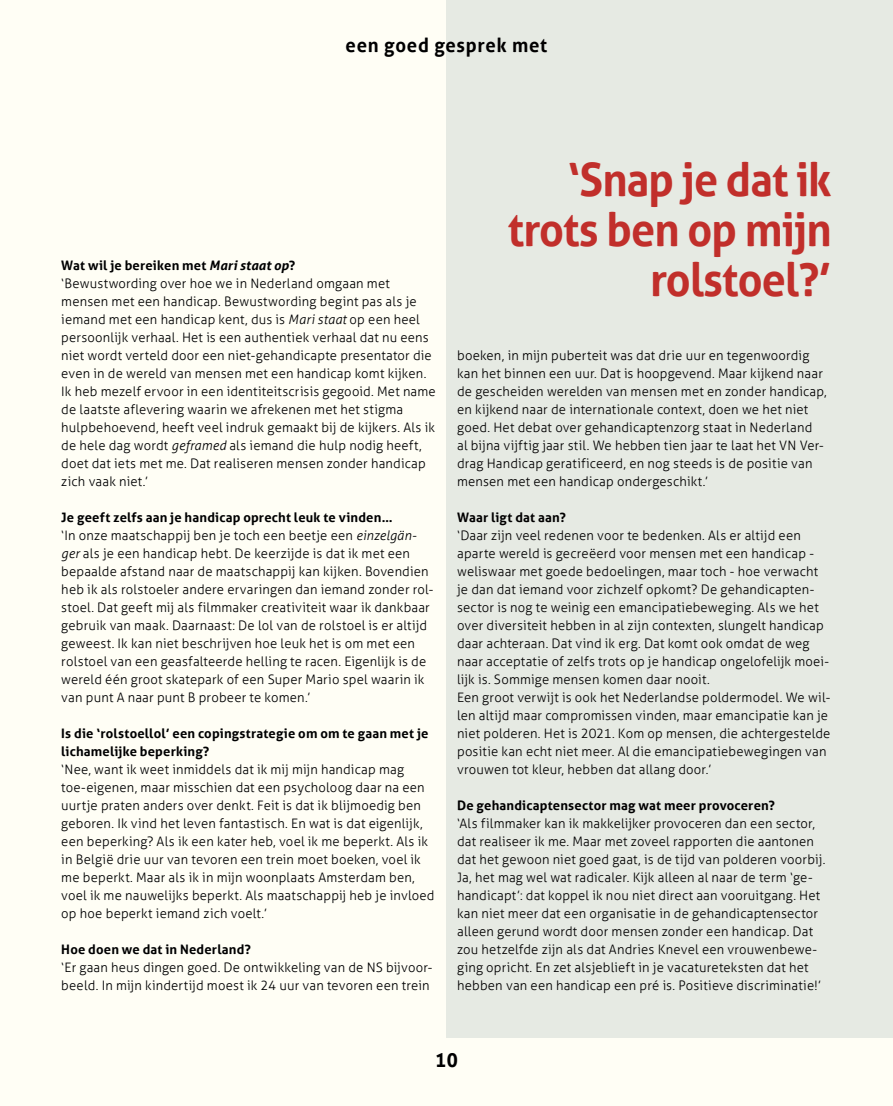
<style>
.page{position:relative;width:893px;height:1106px;background:#fff}
.page>*{position:absolute;margin:0;border:0;box-sizing:border-box;transform-origin:0 0}
.t1{font:700 46.2px/49.8px "Aller";letter-spacing:-.02em;color:#c1302d;text-align:right;scale:.93 1}
.t2{font:700 19.5px "Aller";letter-spacing:.04em;color:#000;scale:.95 1}
.t3{font:300 13.05px/18px "Aller";letter-spacing:.015em;color:#000}
.t4{font:700 13.05px/18px "Aller";letter-spacing:.015em;color:#000}
.s1{font-weight:700}
.s2{font-weight:700;font-style:italic}
.s3{font-style:italic}
</style>
<div class="page">
<div style="left:0;top:0;width:893px;height:1106px;background:linear-gradient(to right,#fffff9,#e2e6e0)"></div>
<h2 class="t2" style="left:346px;top:33px;width:214px">een goed gesprek met</h2>
<p class="t3" style="left:61px;top:256px;width:376px"><span class="s1">Wat wil je bereiken met</span> <span class="s2">Mari staat op</span><span class="s1">?<br></span>‘Bewustwording over hoe we in Nederland omgaan met mensen met een handicap. Bewustwording begint pas als je iemand met een handicap kent, dus is <span class="s3">Mari staat</span> op een heel persoonlijk verhaal. Het is een authentiek verhaal dat nu eens niet wordt verteld door een niet-gehandicapte presentator die even in de wereld van mensen met een handicap komt kijken.<br>Ik heb mezelf ervoor in een identiteitscrisis gegooid. Met name de laatste aflevering waarin we afrekenen met het stigma hulpbehoevend, heeft veel indruk gemaakt bij de kijkers. Als ik de hele dag wordt <span class="s3">geframed</span> als iemand die hulp nodig heeft, doet dat iets met me. Dat realiseren mensen zonder handicap zich vaak niet.’</p>
<p class="t3" style="left:61px;top:508px;width:374px"><span class="s1">Je geeft zelfs aan je handicap oprecht leuk te vinden…<br></span>‘In onze maatschappij ben je toch een beetje een <span class="s3">einzelgän&shy;ger</span> als je een handicap hebt. De keerzijde is dat ik met een bepaalde afstand naar de maatschappij kan kijken. Bovendien heb ik als rolstoeler andere ervaringen dan iemand zonder rol&shy;stoel. Dat geeft mij als filmmaker creativiteit waar ik dankbaar gebruik van maak. Daarnaast: De lol van de rolstoel is er altijd geweest. Ik kan niet beschrijven hoe leuk het is om met een rolstoel van een geasfalteerde helling te racen. Eigenlijk is de wereld één groot skatepark of een Super Mario spel waarin ik van punt A naar punt B probeer te komen.’</p>
<p class="t4" style="left:61px;top:724px;width:369px">Is die ‘rolstoellol’ een copingstrategie om om te gaan met je lichamelijke beperking?</p>
<p class="t3" style="left:61px;top:760px;width:375px">‘Nee, want ik weet inmiddels dat ik mij mijn handicap mag toe-eigenen, maar misschien dat een psycholoog daar na een uurtje praten anders over denkt. Feit is dat ik blijmoedig ben geboren. Ik vind het leven fantastisch. En wat is dat eigenlijk, een beperking? Als ik een kater heb, voel ik me beperkt. Als ik in België drie uur van tevoren een trein moet boeken, voel ik me beperkt. Maar als ik in mijn woonplaats Amsterdam ben, voel ik me nauwelijks beperkt. Als maatschappij heb je invloed op hoe beperkt iemand zich voelt.’</p>
<p class="t4" style="left:61px;top:940px;width:191px">Hoe doen we dat in Nederland?</p>
<p class="t3" style="left:61px;top:958px;width:373px">‘Er gaan heus dingen goed. De ontwikkeling van de NS bijvoor&shy;beeld. In mijn kindertijd moest ik 24 uur van tevoren een trein</p>
<h1 class="t1" style="left:508px;top:154px;width:350px">‘Snap je dat ik trots ben op mijn rolstoel?’</h1>
<p class="t3" style="left:457px;top:346px;width:371px">boeken, in mijn puberteit was dat drie uur en tegenwoordig kan het binnen een uur. Dat is hoopgevend. Maar kijkend naar de gescheiden werelden van mensen met en zonder handicap, en kijkend naar de internationale context, doen we het niet goed. Het debat over gehandicaptenzorg staat in Nederland<br>al bijna vijftig jaar stil. We hebben tien jaar te laat het VN Ver&shy;drag Handicap geratificeerd, en nog steeds is de positie van mensen met een handicap ondergeschikt.’</p>
<p class="t4" style="left:457px;top:508px;width:110px">Waar ligt dat aan?</p>
<p class="t3" style="left:457px;top:526px;width:375px">‘Daar zijn veel redenen voor te bedenken. Als er altijd een aparte wereld is gecreëerd voor mensen met een handicap - weliswaar met goede bedoelingen, maar toch - hoe verwacht je dan dat iemand voor zichzelf opkomt? De gehandicapten&shy;sector is nog te weinig een emancipatiebeweging. Als we het over diversiteit hebben in al zijn contexten, slungelt handicap daar achteraan. Dat vind ik erg. Dat komt ook omdat de weg naar acceptatie of zelfs trots op je handicap ongelofelijk moei&shy;lijk is. Sommige mensen komen daar nooit.<br>Een groot verwijt is ook het Nederlandse poldermodel. We wil&shy;len altijd maar compromissen vinden, maar emancipatie kan je niet polderen. Het is 2021. Kom op mensen, die achtergestelde positie kan echt niet meer. Al die emancipatiebewegingen van vrouwen tot kleur, hebben dat allang door.’</p>
<p class="t4" style="left:457px;top:796px;width:319px">De gehandicaptensector mag wat meer provoceren?</p>
<p class="t3" style="left:457px;top:814px;width:370px">‘Als filmmaker kan ik makkelijker provoceren dan een sector, dat realiseer ik me. Maar met zoveel rapporten die aantonen dat het gewoon niet goed gaat, is de tijd van polderen voorbij.<br>Ja, het mag wel wat radicaler. Kijk alleen al naar de term ‘ge&shy;handicapt’: dat koppel ik nou niet direct aan vooruitgang. Het kan niet meer dat een organisatie in de gehandicaptensector alleen gerund wordt door mensen zonder een handicap. Dat zou hetzelfde zijn als dat Andries Knevel een vrouwenbewe&shy;ging opricht. En zet alsjeblieft in je vacatureteksten dat het hebben van een handicap een pré is. Positieve discriminatie!’</p>
<h2 class="t2" style="left:435px;top:1048px;width:26px">10</h2>
</div>
